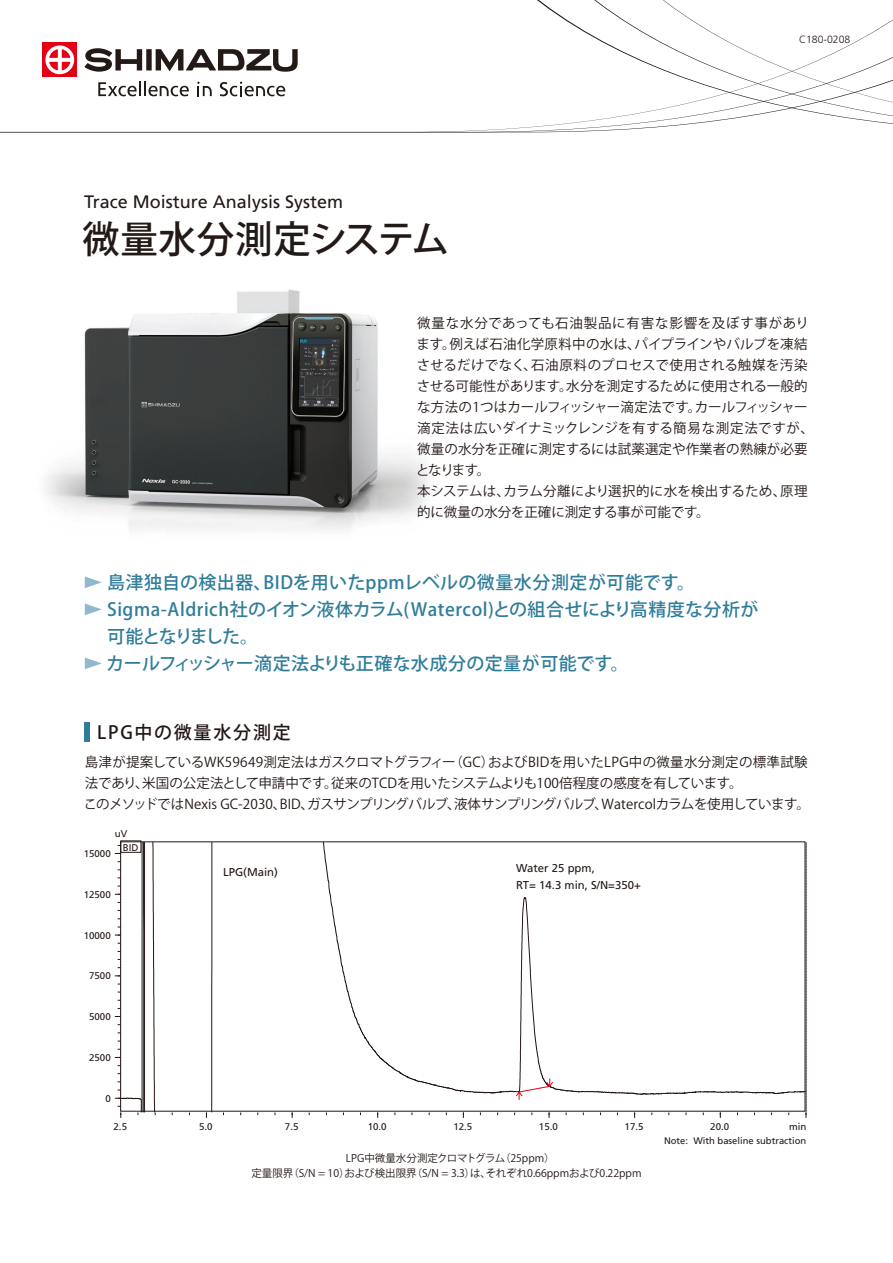
<style>
.page{position:relative;width:893px;height:1263px;background:#fff}
.page>*{position:absolute;margin:0;border:0;box-sizing:border-box;transform-origin:0 0}
.t1{font:500 37.5px "Koz Go Pr 6 N";letter-spacing:.02em;color:#231916}
.t2{font:500 18px/27px "Koz Go Pr 6 N";letter-spacing:.02em;color:#307d9a}
.t3{font:18px "Frutiger LT Std";color:#231916}
.t4{font:500 18px "Koz Go Pr 6 N";letter-spacing:.1em;color:#231916}
.t5{font:13.5px/21px "Koz Go Pr 6 N";letter-spacing:.005em;color:#231916}
.t6{font:11.4px/17.5px "Frutiger";color:#231916}
.t7{font:10.5px/15px "Koz Go Pr 6 N";color:#231916}
.t8{font:300 10.5px "Frutiger LT Std";color:#231916}
.t9{font:9.75px/13.2px "Frutiger";color:#231916}
.t10{font:9.45px "Frutiger";color:#231916}
</style>
<div class="page">
<img style="left:45px;top:289px;width:383px;height:291px">
<svg style="left:0;top:42px;width:414px;height:90px"></svg>
<svg style="left:540px;top:0;width:353px;height:132px"></svg>
<div style="left:43px;top:43px;width:34px;height:34px;background:#e60013"></div>
<svg style="left:84px;top:48px;width:58px;height:24px"></svg>
<div style="left:146px;top:49px;width:6px;height:21px;background:#231916"></div>
<svg style="left:156px;top:49px;width:142px;height:23px"></svg>
<svg style="left:98px;top:81px;width:91px;height:15px"></svg>
<svg style="left:197px;top:82px;width:15px;height:14px"></svg>
<svg style="left:220px;top:82px;width:65px;height:14px"></svg>
<svg style="left:45px;top:45px;width:29px;height:29px"></svg>
<svg style="left:49px;top:49px;width:21px;height:21px"></svg>
<svg style="left:85px;top:576px;width:17px;height:12px"></svg>
<svg style="left:85px;top:603px;width:17px;height:12px"></svg>
<svg style="left:85px;top:657px;width:17px;height:12px"></svg>
<div style="left:85px;top:722px;width:5px;height:20px;background:#307d9a"></div>
<svg style="left:115px;top:843px;width:29px;height:275px"></svg>
<hr style="left:144px;top:842px;width:1px;height:270px;background:#231916">
<svg style="left:152px;top:843px;width:4px;height:272px"></svg>
<svg style="left:206px;top:843px;width:7px;height:275px"></svg>
<svg style="left:323px;top:843px;width:35px;height:182px"></svg>
<svg style="left:358px;top:897px;width:438px;height:198px"></svg>
<svg style="left:796px;top:842px;width:11px;height:276px"></svg>
<div style="left:120px;top:840px;width:21px;height:13px;border:1px solid #231916"></div>
<svg style="left:515px;top:1078px;width:39px;height:22px"></svg>
<h2 class="t3" style="left:84px;top:192px;width:260px">Trace Moisture Analysis System</h2>
<h1 class="t1" style="left:82px;top:218px;width:368px">微量水分測定システム</h1>
<p class="t8" style="left:799px;top:33px;width:53px">C180-0208</p>
<p class="t5" style="left:416px;top:312px;width:400px">微量な水分であっても石油製品に有害な影響を及ぼす事があります。例えば石油化学原料中の水は、パイプラインやバルブを凍結させるだけでなく、石油原料のプロセスで使用される触媒を汚染させる可能性があります。水分を測定するために使用される一般的な方法の1つはカールフィッシャー滴定法です。カールフィッシャー滴定法は広いダイナミックレンジを有する簡易な測定法ですが、微量の水分を正確に測定するには試薬選定や作業者の熟練が必要となります。<br>本システムは、カラム分離により選択的に水を検出するため、原理的に微量の水分を正確に測定する事が可能です。</p>
<h2 class="t2" style="left:106px;top:569px;width:654px">島津独自の検出器、BIDを用いたppmレベルの微量水分測定が可能です。Sigma-Aldrich社のイオン液体カラム(Watercol)との組合せにより高精度な分析が可能となりました。<br>カールフィッシャー滴定法よりも正確な水成分の定量が可能です。</h2>
<h2 class="t4" style="left:97px;top:722px;width:195px">LPG中の微量水分測定</h2>
<p class="t5" style="left:84px;top:751px;width:727px">島津が提案しているWK59649測定法はガスクロマトグラフィー（GC）およびBIDを用いたLPG中の微量水分測定の標準試験法であり、米国の公定法として申請中です。従来のTCDを用いたシステムよりも100倍程度の感度を有しています。<br>このメソッドではNexis GC-2030、BID、ガスサンプリングバルブ、液体サンプリングバルブ、Watercolカラムを使用しています。</p>
<p class="t9" style="left:123px;top:827px;width:17px;text-indent:-8px">uV<br>BID</p>
<p class="t9" style="left:84px;top:847px;width:29px">15000</p>
<p class="t9" style="left:84px;top:888px;width:29px">12500</p>
<p class="t9" style="left:84px;top:928px;width:29px">10000</p>
<p class="t9" style="left:89px;top:969px;width:23px">7500</p>
<p class="t9" style="left:89px;top:1010px;width:23px">5000</p>
<p class="t9" style="left:89px;top:1051px;width:23px">2500</p>
<p class="t9" style="left:105px;top:1092px;width:7px">0</p>
<p class="t6" style="left:223px;top:863px;width:56px">LPG(Main)</p>
<p class="t6" style="left:516px;top:859px;width:126px">Water 25 ppm,<br>RT= 14.3 min, S/N=350+</p>
<p class="t9" style="left:114px;top:1120px;width:15px">2.5</p>
<p class="t9" style="left:199px;top:1120px;width:15px">5.0</p>
<p class="t9" style="left:285px;top:1120px;width:15px">7.5</p>
<p class="t9" style="left:368px;top:1120px;width:20px">10.0</p>
<p class="t9" style="left:453px;top:1120px;width:20px">12.5</p>
<p class="t9" style="left:539px;top:1120px;width:20px">15.0</p>
<p class="t9" style="left:625px;top:1120px;width:20px">17.5</p>
<p class="t9" style="left:710px;top:1120px;width:20px">20.0</p>
<p class="t9" style="left:789px;top:1120px;width:19px">min</p>
<p class="t7" style="left:251px;top:1151px;width:392px;text-indent:94px">LPG中微量水分測定クロマトグラム（25ppm）<br>定量限界（S/N = 10）および検出限界（S/N = 3.3）は、それぞれ0.66ppmおよび0.22ppm</p>
<p class="t10" style="left:664px;top:1135px;width:144px">Note: With baseline subtraction</p>
</div>
